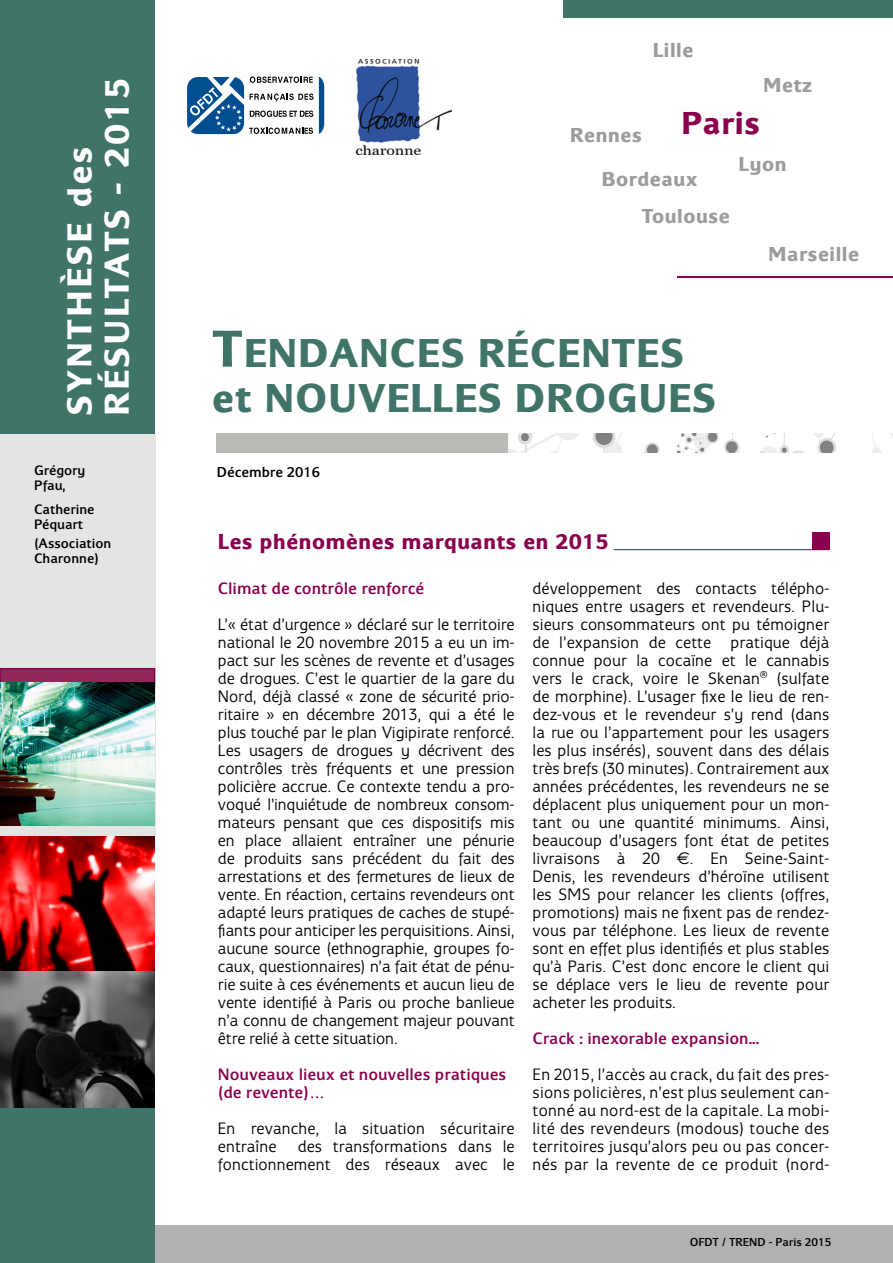
<style>
.page{position:relative;width:893px;height:1263px;background:#fff}
.page>*{position:absolute;margin:0;border:0;box-sizing:border-box;transform-origin:0 0}
.t1{font:700 42px/45px "Eurocrat";color:#417469}
.t2{font:700 36px/37.5px "Eurocrat";letter-spacing:.05em;color:#fff}
.t3{font:700 33px "Eurocrat";color:#8a004f}
.t4{font:700 22.5px "Eurocrat";color:#8a004f}
.t5{font:700 21px/37.2px "Eurocrat";color:#9b9c9e}
.t6{font:17.25px/18px "Eurocrat";letter-spacing:.01em;color:#000;text-align:justify}
.t7{font:500 17.25px/18px "Eurocrat";color:#8a004f}
.t8{font:500 15px "Eurocrat";color:#000}
.t9{font:500 14.25px/15px "Eurocrat";color:#000}
.t10{font:500 12px "Eurocrat";color:#000}
.s1{font-size:54px}
.s2{font-family:"Euro Sans"}
</style>
<div class="page">
<div style="left:0;top:1226px;width:893px;height:37px;background:#b0b1b3"></div>
<div style="left:0;top:0;width:154px;height:1263px;background:#417469"></div>
<div style="left:0;top:434px;width:155px;height:403px;background:#e4e4e2"></div>
<svg style="left:319px;top:77px;width:5px;height:57px"></svg>
<svg style="left:187px;top:77px;width:126px;height:57px"></svg>
<div style="left:0;top:669px;width:154px;height:17px;background:#92275a"></div>
<div style="left:0;top:668px;width:155px;height:18px;border:2px solid #8a004f"></div>
<div style="left:563px;top:0;width:330px;height:18px;background:#417469"></div>
<hr style="left:677px;top:276px;width:216px;height:2px;background:#8a004f">
<img style="left:0;top:837px;width:154px;height:134px">
<img style="left:0;top:971px;width:154px;height:136px">
<div style="left:216px;top:433px;width:677px;height:20px;background:#babab6"></div>
<img style="left:508px;top:433px;width:385px;height:20px">
<hr style="left:614px;top:549px;width:215px;height:1px;background:#8a004f">
<div style="left:812px;top:533px;width:17px;height:17px;background:#8a004f"></div>
<img style="left:0;top:682px;width:154px;height:144px">
<img style="left:356px;top:59px;width:95px;height:95px">
<h2 class="t2" style="left:59px;top:416px;width:340px;rotate:-90deg">SYNTHÈSE des<br>RÉSULTATS - 2015</h2>
<p class="t9" style="left:34px;top:462px;width:53px">Grégory<br>Pfau,</p>
<p class="t9" style="left:34px;top:501px;width:62px">Catherine<br>Péquart</p>
<p class="t9" style="left:34px;top:535px;width:79px">(Association<br>Charonne)</p>
<p class="t5" style="left:653px;top:31px;width:42px">Lille</p>
<p class="t5" style="left:763px;top:66px;width:50px">Metz</p>
<h3 class="t3" style="left:681px;top:104px;width:81px">Paris</h3>
<p class="t5" style="left:641px;top:160px;width:90px;text-indent:-40px">Bordeaux<br>Toulouse</p>
<p class="t5" style="left:570px;top:116px;width:74px">Rennes</p>
<p class="t5" style="left:738px;top:145px;width:50px">Lyon</p>
<h1 class="t1" style="left:212px;top:329px;width:506px"><span class="s1">T</span>ENDANCES RÉCENTES et NOUVELLES DROGUES</h1>
<p class="t8" style="left:217px;top:463px;width:105px">Décembre 2016</p>
<p class="t5" style="left:768px;top:235px;width:93px">Marseille</p>
<h3 class="t4" style="left:218px;top:528px;width:392px">Les phénomènes marquants en 2015</h3>
<p class="t7" style="left:218px;top:579px;width:208px">Climat de contrôle renforcé</p>
<p class="t6" style="left:218px;top:615px;width:298px">L’« état d’urgence » déclaré sur le territoire national le 20 novembre 2015 a eu un im&shy;pact sur les scènes de revente et d’usages de drogues. C’est le quartier de la gare du Nord, déjà classé « zone de sécurité prio&shy;ritaire » en décembre 2013, qui a été le plus touché par le plan Vigipirate renforcé.<br>Les usagers de drogues y décrivent des contrôles très fréquents et une pression policière accrue. Ce contexte tendu a pro&shy;voqué l’inquiétude de nombreux consom&shy;mateurs pensant que ces dispositifs mis en place allaient entraîner une pénurie de produits sans précédent du fait des arrestations et des fermetures de lieux de vente. En réaction, certains revendeurs ont adapté leurs pratiques de caches de stupé&shy;fiants pour anticiper les perquisitions. Ainsi, aucune source (ethnographie, groupes fo&shy;caux, questionnaires) n’a fait état de pénu&shy;rie suite à ces événements et aucun lieu de vente identifié à Paris ou proche banlieue n’a connu de changement majeur pouvant être relié à cette situation.</p>
<p class="t7" style="left:218px;top:1065px;width:290px">Nouveaux lieux et nouvelles pratiques (de revente)…</p>
<p class="t6" style="left:218px;top:1119px;width:298px">En revanche, la situation sécuritaire entraîne des transformations dans le fonctionnement des réseaux avec le</p>
<p class="t6" style="left:533px;top:579px;width:298px">développement des contacts télépho&shy;niques entre usagers et revendeurs. Plu&shy;sieurs consommateurs ont pu témoigner de l’expansion de cette pratique déjà connue pour la cocaïne et le cannabis vers le crack, voire le Skenan® (sulfate de morphine). L’usager fixe le lieu de ren&shy;dez-vous et le revendeur s’y rend (dans la rue ou l’appartement pour les usagers les plus insérés), souvent dans des délais très brefs (30 minutes). Contrairement aux années précédentes, les revendeurs ne se déplacent plus uniquement pour un mon&shy;tant ou une quantité minimums. Ainsi, beaucoup d’usagers font état de petites livraisons à 20 <span class="s2">!</span>. En Seine-Saint-Denis, les revendeurs d’héroïne utilisent les SMS pour relancer les clients (offres, promotions) mais ne fixent pas de rendez&shy;vous par téléphone. Les lieux de revente sont en effet plus identifiés et plus stables qu’à Paris. C’est donc encore le client qui se déplace vers le lieu de revente pour acheter les produits.</p>
<p class="t7" style="left:533px;top:1029px;width:228px">Crack : inexorable expansion...</p>
<p class="t6" style="left:533px;top:1064px;width:298px">En 2015, l’accès au crack, du fait des pres&shy;sions policières, n’est plus seulement can&shy;tonné au nord-est de la capitale. La mobi&shy;lité des revendeurs (modous) touche des territoires jusqu’alors peu ou pas concer&shy;nés par la revente de ce produit (nord-</p>
<p class="t10" style="left:690px;top:1235px;width:143px">OFDT / TREND - Paris 2015</p>
</div>
